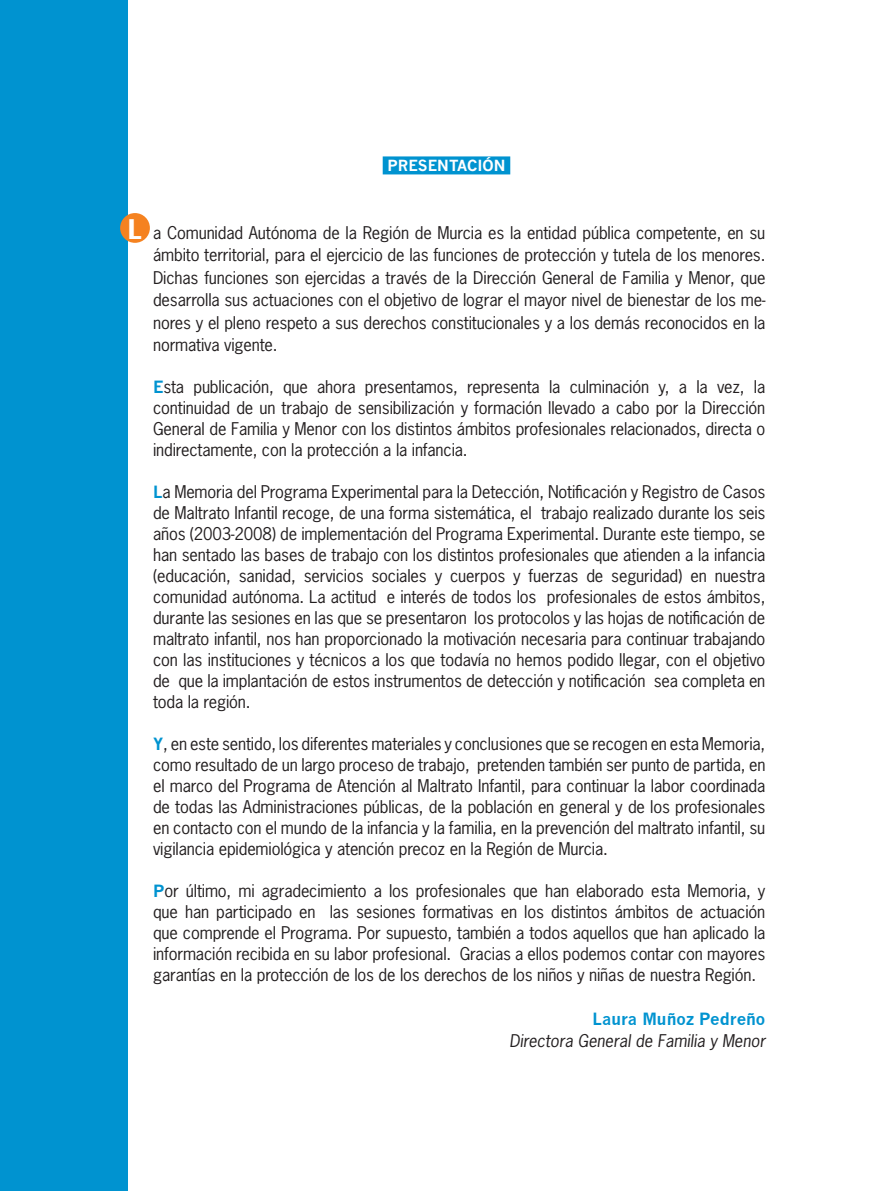
<style>
.page{position:relative;width:893px;height:1191px;background:#fff}
.page>*{position:absolute;margin:0;border:0;box-sizing:border-box;transform-origin:0 0}
.t1{font:16.5px/21px "News Gothic Std";letter-spacing:-.01em;color:#231f20;text-align:justify}
.t2{font:italic 16.5px "News Gothic Std";color:#231f20}
.t3{font:700 16.5px "News Gothic";color:#0093d0}
.t4{font:700 15px "News Gothic";color:#fff}
.s1{font-family:"Charcoal";font-size:27px;color:#fff}
.s2{font-family:"News Gothic";font-weight:700;color:#0093d0}
</style>
<div class="page">
<div style="left:0;top:0;width:128px;height:1191px;background:#0093d0"></div>
<div style="left:120px;top:213px;width:30px;height:30px;background:#f58220;border-radius:50%"></div>
<div style="left:383px;top:156px;width:127px;height:18px;background:#0093d0"></div>
<p class="t4" style="left:387px;top:157px;width:120px">PRESENTACIÓN</p>
<p class="t1" style="left:153px;top:221px;width:614px;line-height:22.5px;text-indent:-26px"><span class="s1">L</span> a Comunidad Autónoma de la Región de Murcia es la entidad pública competente, en su ámbito territorial, para el ejercicio de las funciones de protección y tutela de los menores.<br>Dichas funciones son ejercidas a través de la Dirección General de Familia y Menor, que desarrolla sus actuaciones con el objetivo de lograr el mayor nivel de bienestar de los me&shy;nores y el pleno respeto a sus derechos constitucionales y a los demás reconocidos en la normativa vigente.</p>
<p class="t1" style="left:153px;top:376px;width:614px"><span class="s2">E</span>sta publicación, que ahora presentamos, representa la culminación y, a la vez, la continuidad de un trabajo de sensibilización y formación llevado a cabo por la Dirección General de Familia y Menor con los distintos ámbitos profesionales relacionados, directa o indirectamente, con la protección a la infancia.</p>
<p class="t1" style="left:153px;top:481px;width:614px"><span class="s2">L</span>a Memoria del Programa Experimental para la Detección, Notificación y Registro de Casos de Maltrato Infantil recoge, de una forma sistemática, el trabajo realizado durante los seis años (2003-2008) de implementación del Programa Experimental. Durante este tiempo, se han sentado las bases de trabajo con los distintos profesionales que atienden a la infancia (educación, sanidad, servicios sociales y cuerpos y fuerzas de seguridad) en nuestra comunidad autónoma. La actitud e interés de todos los profesionales de estos ámbitos, durante las sesiones en las que se presentaron los protocolos y las hojas de notificación de maltrato infantil, nos han proporcionado la motivación necesaria para continuar trabajando con las instituciones y técnicos a los que todavía no hemos podido llegar, con el objetivo de que la implantación de estos instrumentos de detección y notificación sea completa en toda la región.</p>
<p class="t1" style="left:153px;top:733px;width:614px"><span class="s2">Y</span>, en este sentido, los diferentes materiales y conclusiones que se recogen en esta Memoria, como resultado de un largo proceso de trabajo, pretenden también ser punto de partida, en el marco del Programa de Atención al Maltrato Infantil, para continuar la labor coordinada de todas las Administraciones públicas, de la población en general y de los profesionales en contacto con el mundo de la infancia y la familia, en la prevención del maltrato infantil, su vigilancia epidemiológica y atención precoz en la Región de Murcia.</p>
<p class="t1" style="left:153px;top:880px;width:614px"><span class="s2">P</span>or último, mi agradecimiento a los profesionales que han elaborado esta Memoria, y que han participado en las sesiones formativas en los distintos ámbitos de actuación que comprende el Programa. Por supuesto, también a todos aquellos que han aplicado la información recibida en su labor profesional. Gracias a ellos podemos contar con mayores garantías en la protección de los de los derechos de los niños y niñas de nuestra Región.</p>
<p class="t3" style="left:593px;top:1008px;width:174px">Laura Muñoz Pedreño</p>
<p class="t2" style="left:509px;top:1030px;width:257px">Directora General de Familia y Menor</p>
</div>
